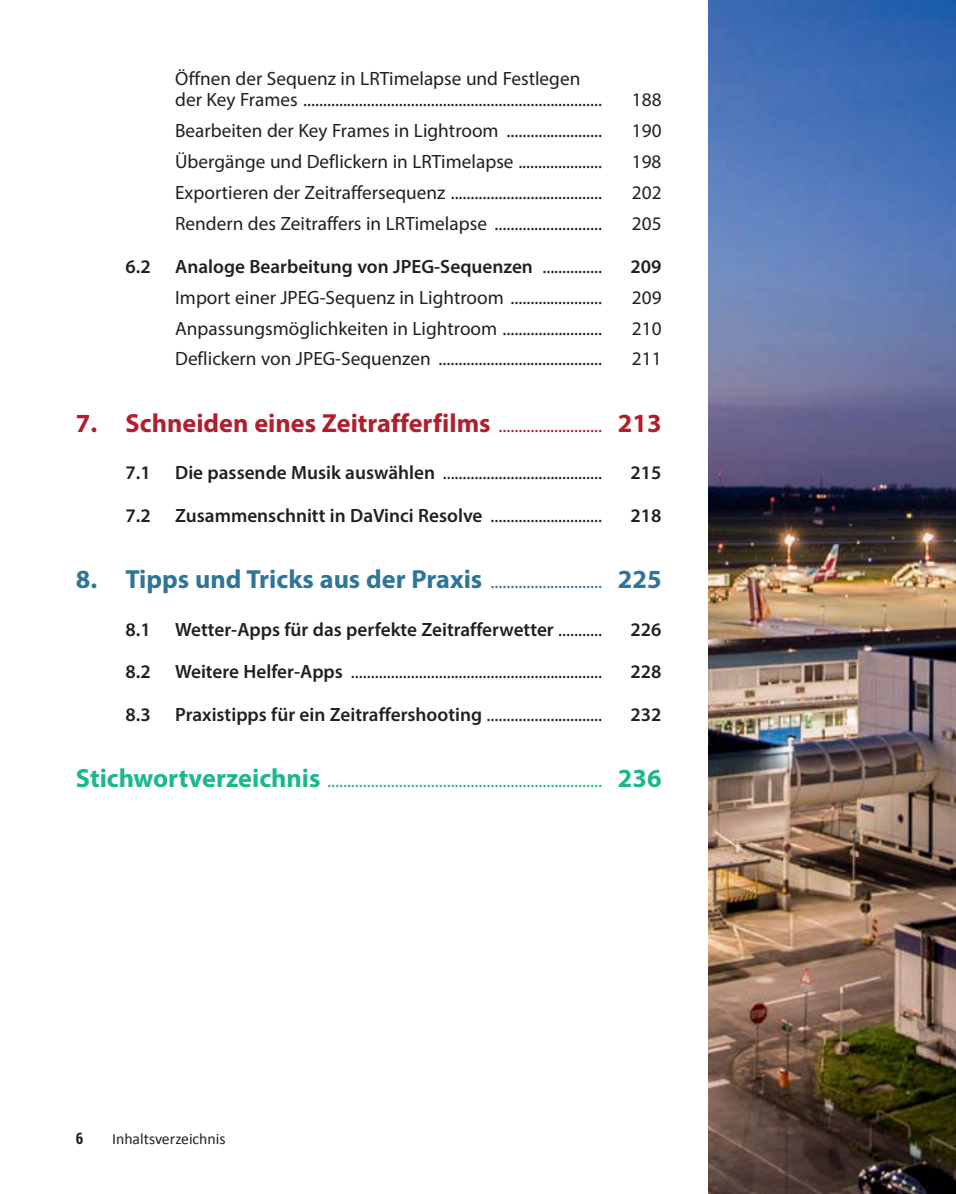
<style>
.page{position:relative;width:956px;height:1194px;background:#fff}
.page>*{position:absolute;margin:0;border:0;box-sizing:border-box;transform-origin:0 0}
.t1{font:700 26.25px "Myriad Pro";color:#b21e2d}
.t2{font:700 26.25px "Myriad Pro";color:#2f7598}
.t3{font:19.25px/21px "Myriad Pro";color:#231f20}
.t4{font:600 19.25px "Myriad Pro";color:#231f20}
.t5{font:19.25px "Myriad Pro";color:#1cb78d}
.t6{font:15.75px "Calibri";color:#231f20}
.t7{font:700 15.75px "Roboto Condensed";color:#231f20}
.s1{font-weight:400}
.s2{font-weight:400;font-size:19.25px}
.s3{font-weight:600}
.s4{font-weight:700;font-size:26.25px}
</style>
<div class="page">
<img style="left:708px;top:0;width:247px;height:1194px">
<p class="t3" style="left:175px;top:70px;width:428px">Öffnen der Sequenz in LRTimelapse und Festlegen der Key Frames ...........................................................................</p>
<p class="t3" style="left:632px;top:91px;width:31px">188</p>
<p class="t3" style="left:175px;top:122px;width:428px">Bearbeiten der Key Frames in Lightroom ........................</p>
<p class="t3" style="left:632px;top:122px;width:31px">190</p>
<p class="t3" style="left:175px;top:152px;width:428px">Übergänge und Deflickern in LRTimelapse .....................</p>
<p class="t3" style="left:632px;top:152px;width:31px">198</p>
<p class="t3" style="left:175px;top:183px;width:428px">Exportieren der Zeitraffersequenz ......................................</p>
<p class="t3" style="left:632px;top:183px;width:31px">202</p>
<p class="t3" style="left:175px;top:214px;width:428px">Rendern des Zeitraffers in LRTimelapse ...........................</p>
<p class="t3" style="left:632px;top:214px;width:31px">205</p>
<p class="t4" style="left:125px;top:259px;width:27px">6.2</p>
<p class="t4" style="left:175px;top:259px;width:428px">Analoge Bearbeitung von JPEG-Sequenzen <span class="s1">...............</span></p>
<p class="t4" style="left:630px;top:259px;width:32px">209</p>
<p class="t3" style="left:175px;top:288px;width:428px">Import einer JPEG-Sequenz in Lightroom .......................</p>
<p class="t3" style="left:632px;top:288px;width:31px">209</p>
<p class="t3" style="left:175px;top:319px;width:428px">Anpassungsmöglichkeiten in Lightroom .........................</p>
<p class="t3" style="left:632px;top:319px;width:31px">210</p>
<p class="t3" style="left:175px;top:350px;width:428px">Deflickern von JPEG-Sequenzen .........................................</p>
<p class="t3" style="left:632px;top:350px;width:31px">211</p>
<h1 class="t1" style="left:76px;top:413px;width:587px">7. Schneiden eines Zeitrafferfilms <span class="s2">..........................</span> 213</h1>
<p class="t4" style="left:125px;top:465px;width:27px">7.1</p>
<p class="t3" style="left:175px;top:463px;width:428px"><span class="s3">Die passende Musik auswählen</span> ........................................</p>
<p class="t4" style="left:630px;top:465px;width:32px">215</p>
<p class="t4" style="left:125px;top:508px;width:27px">7.2</p>
<p class="t4" style="left:175px;top:508px;width:428px">Zusammenschnitt in DaVinci Resolve <span class="s1">............................</span></p>
<p class="t4" style="left:630px;top:508px;width:32px">218</p>
<h1 class="t2" style="left:76px;top:569px;width:587px">8. Tipps und Tricks aus der Praxis <span class="s2">............................</span> 225</h1>
<p class="t4" style="left:125px;top:622px;width:27px">8.1</p>
<p class="t4" style="left:175px;top:622px;width:428px">Wetter-Apps für das perfekte Zeitrafferwetter <span class="s1">...........</span></p>
<p class="t4" style="left:630px;top:622px;width:32px">226</p>
<p class="t4" style="left:125px;top:664px;width:27px">8.2</p>
<p class="t3" style="left:175px;top:662px;width:428px"><span class="s3">Weitere Helfer-Apps</span> ...............................................................</p>
<p class="t4" style="left:630px;top:664px;width:32px">228</p>
<p class="t4" style="left:125px;top:707px;width:27px">8.3</p>
<p class="t4" style="left:175px;top:707px;width:428px">Praxistipps für ein Zeitraffershooting <span class="s1">.............................</span></p>
<p class="t4" style="left:630px;top:707px;width:32px">232</p>
<p class="t5" style="left:76px;top:773px;width:587px"><span class="s4">Stichwortverzeichnis</span> ..................................................................... <span class="s4">236</span></p>
<p class="t7" style="left:76px;top:1129px;width:9px">6</p>
<p class="t6" style="left:112px;top:1131px;width:115px">Inhaltsverzeichnis</p>
</div>
